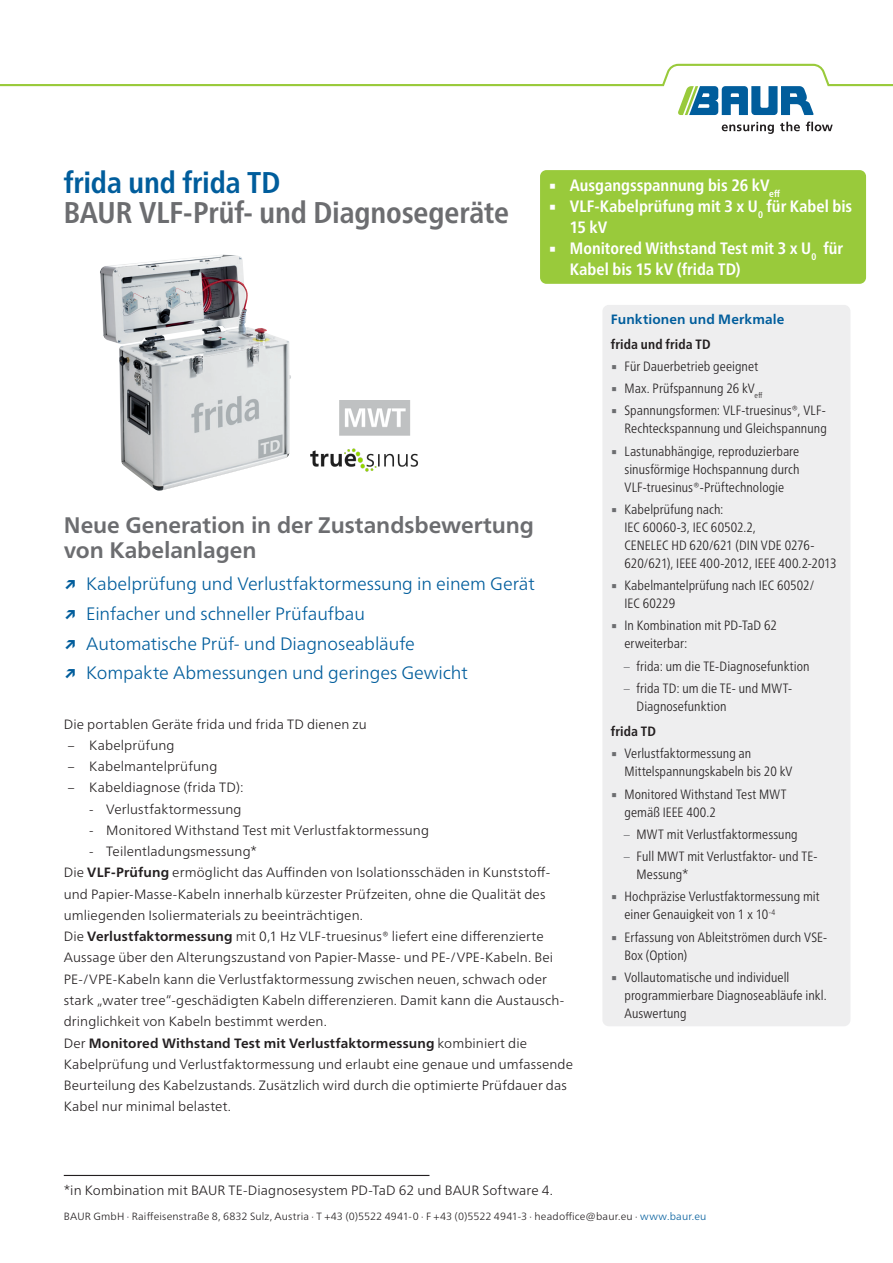
<style>
.page{position:relative;width:893px;height:1263px;background:#fff}
.page>*{position:absolute;margin:0;border:0;box-sizing:border-box;transform-origin:0 0}
.DB_-_Titel_Produktbe{font:700 condensed 30px "Frutiger Neue LTW1 G";letter-spacing:-.005em;color:#6c6d70}
.DB_-_Titel_Produktna{font:700 condensed 30px "Frutiger Neue LTW1 G";letter-spacing:-.005em;color:#005d9c}
.DB_-_Aufzählung_USP{font:700 22.5px/25.5px "Frutiger Neue LTW1 G";color:#6c6d70}
.t1{font:300 18px "Frutiger Neue LTW1 G";letter-spacing:-.005em;color:#005d9c}
.t2{font:700 condensed 16.5px/21px "Frutiger Neue LTW1 G";color:#fff}
.DB___Fließtext{font:300 13.5px/21.3px "Frutiger Neue LTW1 G";letter-spacing:.01em;color:#231f20}
.t3{font:300 condensed 13.5px/18px "Frutiger Neue LTW1 G";letter-spacing:.005em;color:#231f20}
.DB_-_Condensed_Unter{font:700 condensed 13.5px "Frutiger Neue LTW1 G";letter-spacing:.01em;color:#231f20}
.DB_-_Condensed_Übers{font:700 13.5px "Frutiger Neue LTW1 G";letter-spacing:.01em;color:#005d9c}
.t4{font:300 10.5px "Frutiger Neue LTW1 G";letter-spacing:.015em;color:#231f20}
.s1{font-family:"Lucida Sans Unicode";font-weight:400;font-stretch:normal}
.s2{font-weight:700}
.s3{font-stretch:condensed}
.s4{font-family:"Lucida Sans Unicode";font-weight:400;font-stretch:normal;color:#6c6d70}
.s5{color:#6c6d70}
.s6{color:#005d9c}
</style>
<div class="page">
<svg style="left:722px;top:122px;width:52px;height:12px"></svg>
<svg style="left:780px;top:122px;width:20px;height:9px"></svg>
<svg style="left:806px;top:122px;width:27px;height:9px"></svg>
<svg style="left:0;top:64px;width:893px;height:51px"></svg>
<img style="left:100px;top:255px;width:191px;height:236px">
<img style="left:310px;top:448px;width:108px;height:24px">
<img style="left:339px;top:400px;width:71px;height:35px">
<div style="left:540px;top:170px;width:326px;height:114px;background:#99ca3b;border-radius:6px"></div>
<hr style="left:64px;top:1175px;width:365px;height:1px;background:#231f20">
<div style="left:602px;top:305px;width:248px;height:721px;background:#eeeeef;border-radius:6px"></div>
<p class="DB_-_Titel_Produktna" style="left:64px;top:160px;width:218px">frida und frida TD</p>
<p class="DB_-_Titel_Produktbe" style="left:64px;top:190px;width:447px">BAUR VLF-Prüf- und Diagnosegeräte</p>
<p class="t2" style="left:549px;top:174px;width:233px"><span class="s1">▪</span> Ausgangsspannung bis 26 kV<sub>eff</sub></p>
<p class="t2" style="left:570px;top:195px;width:284px;text-indent:-21px"><span class="s1">▪</span> VLF-Kabelprüfung mit 3 x U<sub>0</sub> für Kabel bis<br>15 kV</p>
<p class="t2" style="left:570px;top:237px;width:275px;text-indent:-21px"><span class="s1">▪</span> Monitored Withstand Test mit 3 x U<sub>0</sub> für<br>Kabel bis 15 kV (frida TD)</p>
<p class="DB_-_Aufzählung_USP" style="left:64px;top:510px;width:472px">Neue Generation in der Zustandsbewertung von Kabelanlagen</p>
<p class="t1" style="left:64px;top:571px;width:473px"><span class="s2">↗</span> Kabelprüfung und Verlustfaktormessung in einem Gerät</p>
<p class="t1" style="left:64px;top:600px;width:303px"><span class="s2">↗</span> Einfacher und schneller Prüfaufbau</p>
<p class="t1" style="left:64px;top:630px;width:353px"><span class="s2">↗</span> Automatische Prüf- und Diagnoseabläufe</p>
<p class="t1" style="left:64px;top:660px;width:406px"><span class="s2">↗</span> Kompakte Abmessungen und geringes Gewicht</p>
<p class="DB___Fließtext" style="left:64px;top:712px;width:305px">Die portablen Geräte frida und frida TD dienen zu</p>
<p class="DB___Fließtext" style="left:68px;top:733px;width:108px"><span class="s3">–</span> Kabelprüfung</p>
<p class="DB___Fließtext" style="left:68px;top:755px;width:151px"><span class="s3">–</span> Kabelmantelprüfung</p>
<p class="DB___Fließtext" style="left:68px;top:776px;width:177px"><span class="s3">–</span> Kabeldiagnose (frida TD):</p>
<p class="DB___Fließtext" style="left:89px;top:797px;width:154px">- Verlustfaktormessung</p>
<p class="DB___Fließtext" style="left:89px;top:818px;width:341px">- Monitored Withstand Test mit Verlustfaktormessung</p>
<p class="DB___Fließtext" style="left:89px;top:840px;width:169px">- Teilentladungsmessung*</p>
<p class="DB___Fließtext" style="left:64px;top:861px;width:488px">Die <span class="s2">VLF-Prüfung</span> ermöglicht das Auffinden von Isolationsschäden in Kunststoff&shy;und Papier-Masse-Kabeln innerhalb kürzester Prüfzeiten, ohne die Qualität des umliegenden Isoliermaterials zu beeinträchtigen.</p>
<p class="DB___Fließtext" style="left:64px;top:925px;width:501px">Die <span class="s2">Verlustfaktormessung</span> mit 0,1 Hz VLF-truesinus® liefert eine differenzierte Aussage über den Alterungszustand von Papier-Masse- und PE-/VPE-Kabeln. Bei PE-/VPE-Kabeln kann die Verlustfaktormessung zwischen neuen, schwach oder stark „water tree“-geschädigten Kabeln differenzieren. Damit kann die Austausch&shy;dringlichkeit von Kabeln bestimmt werden.</p>
<p class="DB___Fließtext" style="left:64px;top:1031px;width:511px">Der <span class="s2">Monitored Withstand Test mit Verlustfaktormessung</span> kombiniert die Kabelprüfung und Verlustfaktormessung und erlaubt eine genaue und umfassende Beurteilung des Kabelzustands. Zusätzlich wird durch die optimierte Prüfdauer das Kabel nur minimal belastet.</p>
<p class="DB___Fließtext" style="left:64px;top:1178px;width:491px">*in Kombination mit BAUR TE-Diagnosesystem PD-TaD 62 und BAUR Software 4.</p>
<p class="DB_-_Condensed_Übers" style="left:611px;top:309px;width:175px">Funktionen und Merkmale</p>
<p class="DB_-_Condensed_Unter" style="left:611px;top:334px;width:101px">frida und frida TD</p>
<p class="t3" style="left:611px;top:356px;width:149px"><span class="s4">▪</span> Für Dauerbetrieb geeignet</p>
<p class="t3" style="left:611px;top:378px;width:153px"><span class="s4">▪</span> Max. Prüfspannung 26 kV<sub>eff</sub></p>
<p class="t3" style="left:611px;top:401px;width:217px;text-align:right"><span class="s4">▪</span> Spannungsformen: VLF-truesinus®, VLF-<br>Rechteckspannung und Gleichspannung</p>
<p class="t3" style="left:624px;top:441px;width:176px;text-align:justify;text-indent:-14px"><span class="s4">▪</span> Lastunabhängige, reproduzierbare sinusförmige Hochspannung durch VLF‑truesinus®-Prüftechnologie</p>
<p class="t3" style="left:624px;top:499px;width:214px;text-indent:-14px"><span class="s4">▪</span> Kabelprüfung nach:<br>IEC 60060-3, IEC 60502.2,<br>CENELEC HD 620/621 (DIN VDE 0276-<br>620/621), IEEE 400-2012, IEEE 400.2-2013</p>
<p class="t3" style="left:624px;top:575px;width:192px;text-indent:-14px"><span class="s4">▪</span> Kabelmantelprüfung nach IEC 60502/<br>IEC 60229</p>
<p class="t3" style="left:624px;top:616px;width:154px;text-indent:-14px"><span class="s4">▪</span> In Kombination mit PD-TaD 62 erweiterbar:</p>
<p class="t3" style="left:624px;top:656px;width:187px"><span class="s5">–</span> frida: um die TE-Diagnosefunktion</p>
<p class="t3" style="left:637px;top:678px;width:157px;text-indent:-13px"><span class="s5">–</span> frida TD: um die TE- und MWT-<br>Diagnosefunktion</p>
<p class="DB_-_Condensed_Unter" style="left:611px;top:721px;width:47px">frida TD</p>
<p class="t3" style="left:624px;top:743px;width:170px;text-indent:-14px"><span class="s4">▪</span> Verlustfaktormessung an<br>Mittelspannungskabeln bis 20 kV</p>
<p class="t3" style="left:624px;top:784px;width:164px;text-indent:-14px"><span class="s4">▪</span> Monitored Withstand Test MWT gemäß IEEE 400.2</p>
<p class="t3" style="left:624px;top:824px;width:175px"><span class="s5">–</span> MWT mit Verlustfaktormessung</p>
<p class="t3" style="left:637px;top:846px;width:182px;text-indent:-13px"><span class="s5">–</span> Full MWT mit Verlustfaktor- und TE-<br>Messung*</p>
<p class="t3" style="left:624px;top:886px;width:197px;text-indent:-14px"><span class="s4">▪</span> Hochpräzise Verlustfaktormessung mit einer Genauigkeit von 1 x 10<sup>-4</sup></p>
<p class="t3" style="left:624px;top:927px;width:204px;text-indent:-14px"><span class="s4">▪</span> Erfassung von Ableitströmen durch VSE-<br>Box (Option)</p>
<p class="t3" style="left:624px;top:967px;width:204px;text-indent:-14px"><span class="s4">▪</span> Vollautomatische und individuell programmierbare Diagnoseabläufe inkl.<br>Auswertung</p>
<p class="t4" style="left:64px;top:1208px;width:644px">BAUR GmbH · Raiffeisenstraße 8, 6832 Sulz, Austria · T +43 (0)5522 4941-0 · F +43 (0)5522 4941-3 · headoffice@baur.eu · <span class="s6">www.baur.eu</span></p>
</div>
